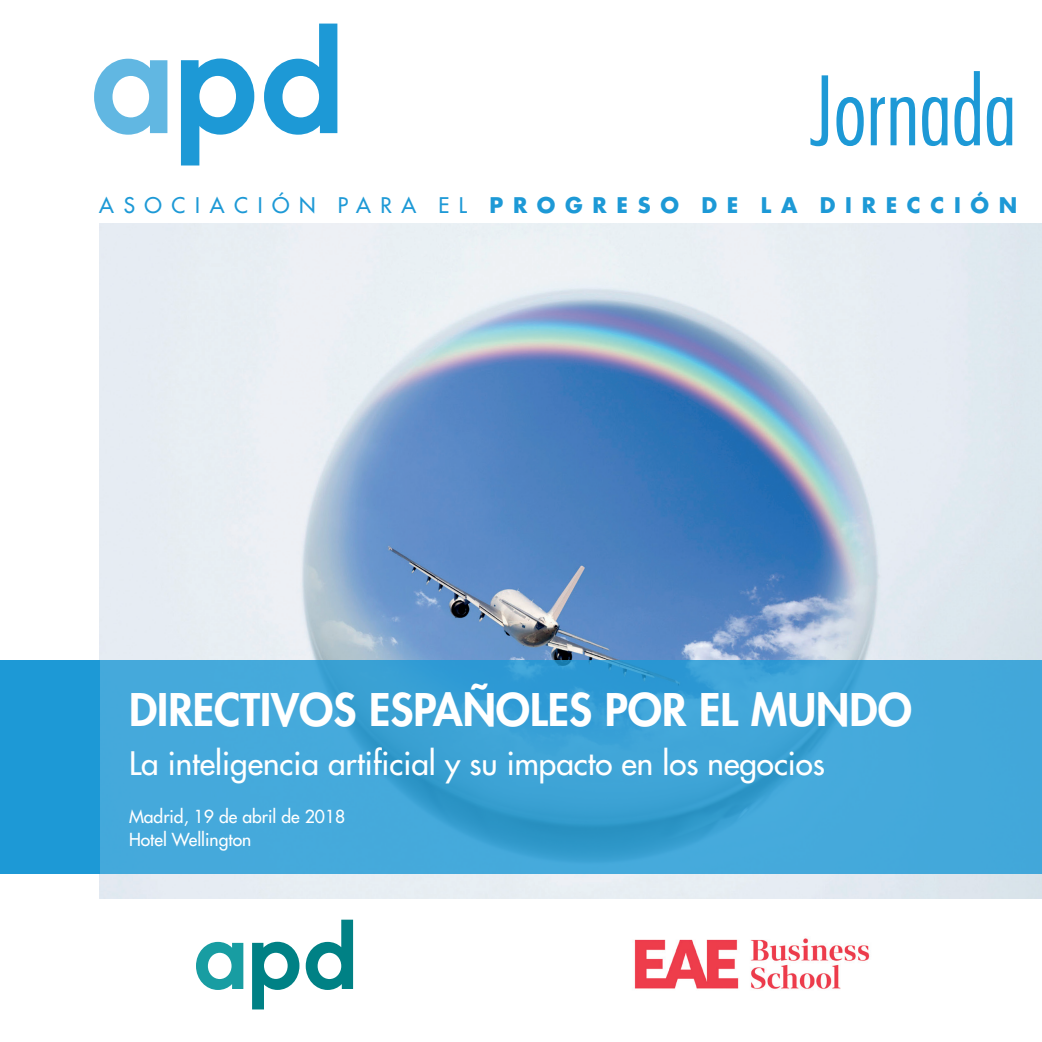
<style>
.page{position:relative;width:1042px;height:1042px;background:#fff}
.page>*{position:absolute;margin:0;border:0;box-sizing:border-box;transform-origin:0 0}
.t1{font:300 condensed 92.75px "Futura Std";color:#1d99d6}
.t2{font:800 43.75px "Futura Std";color:#fff}
.t3{font:500 31.5px "Futura Std";color:#fff}
.t4{font:700 21px "Futura Std";letter-spacing:.46em;color:#1d99d6}
.t5{font:500 17.5px/22.8px "Futura Std";color:#fff}
.s1{font-weight:500}
</style>
<div class="page">
<svg style="left:181px;top:58px;width:73px;height:107px"></svg>
<svg style="left:264px;top:24px;width:73px;height:111px"></svg>
<svg style="left:94px;top:59px;width:73px;height:76px"></svg>
<img style="left:99px;top:223px;width:943px;height:675px">
<div style="left:0;top:660px;width:99px;height:213px;background:#1d99d6"></div>
<svg style="left:99px;top:660px;width:943px;height:213px;fill:#43a8da"></svg>
<svg style="left:252px;top:942px;width:47px;height:67px"></svg>
<svg style="left:306px;top:919px;width:47px;height:71px"></svg>
<svg style="left:196px;top:942px;width:47px;height:48px"></svg>
<img style="left:634px;top:938px;width:236px;height:51px">
<h1 class="t1" style="left:809px;top:56px;width:209px">Jornada</h1>
<p class="t4" style="left:99px;top:191px;width:919px"><span class="s1">ASOCIACIÓN PARA EL</span> PROGRESO DE LA DIRECCIÓN</p>
<h2 class="t2" style="left:129px;top:682px;width:784px">DIRECTIVOS ESPAÑOLES POR EL MUNDO</h2>
<p class="t3" style="left:129px;top:743px;width:697px">La inteligencia artificial y su impacto en los negocios</p>
<p class="t5" style="left:129px;top:805px;width:218px">Madrid, 19 de abril de 2018<br>Hotel Wellington</p>
</div>
